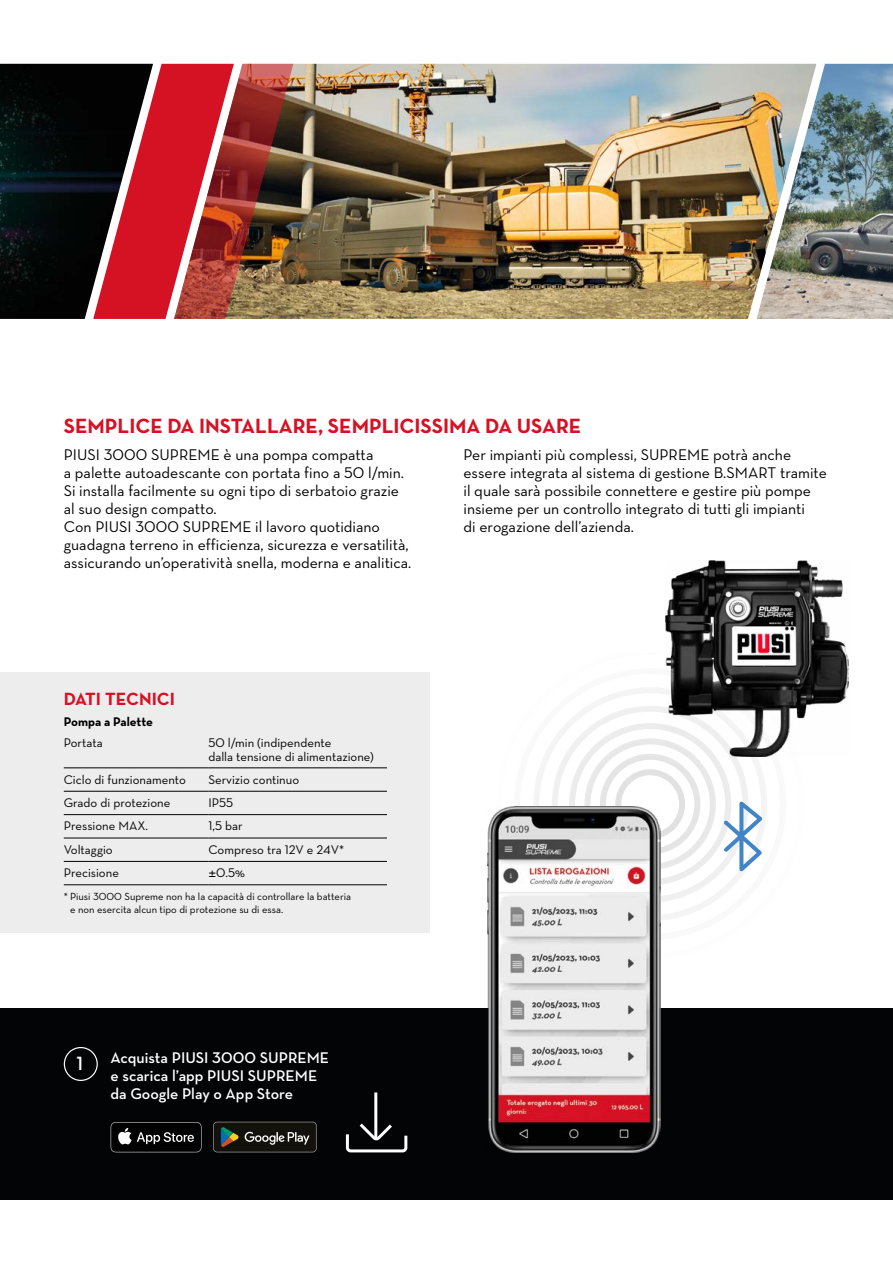
<style>
.page{position:relative;width:893px;height:1263px;background:#fff}
.page>*{position:absolute;margin:0;border:0;box-sizing:border-box;transform-origin:0 0}
.t1{font:700 21px "Neutraface Text";color:#d51224}
.t2{font:600 19.5px "Neutraface Text";color:#fff}
.t3{font:700 18px "Neutraface Text";color:#d51224}
.t4{font:15.75px/18px "Neutraface Text";color:#000}
.t5{font:600 15.75px/18px "Neutraface Text";color:#fff}
.t6{font:12.75px/14.2px "Neutraface Text";color:#000}
.t7{font:700 12.75px "Neutraface Text";letter-spacing:-.005em;color:#000}
.t8{font:10.5px/12.6px "Neutraface Text";color:#000}
</style>
<div class="page">
<div style="left:0;top:672px;width:429px;height:261px;background:#ededed"></div>
<img style="left:293px;top:64px;width:464px;height:255px">
<img style="left:757px;top:64px;width:136px;height:255px">
<div style="left:0;top:1008px;width:893px;height:191px;background:#030405"></div>
<div style="left:615px;top:769px;width:70px;height:70px;border:6px solid #dadada;border-radius:50%"></div>
<div style="left:600px;top:754px;width:100px;height:100px;border:6px solid #dadada;border-radius:50%"></div>
<div style="left:584px;top:738px;width:132px;height:132px;border:6px solid #dadada;border-radius:50%"></div>
<div style="left:569px;top:723px;width:162px;height:162px;border:6px solid #dadada;border-radius:50%"></div>
<svg style="left:216px;top:1121px;width:98px;height:32px"></svg>
<svg style="left:213px;top:1122px;width:104px;height:30px"></svg>
<svg style="left:111px;top:1122px;width:91px;height:30px"></svg>
<img style="left:0;top:64px;width:93px;height:255px">
<img style="left:93px;top:64px;width:200px;height:255px">
<svg style="left:720px;top:795px;width:45px;height:83px"></svg>
<img style="left:488px;top:806px;width:173px;height:346px">
<img style="left:665px;top:560px;width:183px;height:196px">
<hr style="left:374px;top:1092px;width:3px;height:46px;background:#fff">
<svg style="left:346px;top:1120px;width:61px;height:32px"></svg>
<hr style="left:64px;top:767px;width:144px;height:1px;background:#000">
<hr style="left:208px;top:767px;width:179px;height:1px;background:#000">
<hr style="left:64px;top:791px;width:144px;height:1px;background:#000">
<hr style="left:208px;top:791px;width:179px;height:1px;background:#000">
<hr style="left:64px;top:814px;width:144px;height:1px;background:#000">
<hr style="left:208px;top:814px;width:179px;height:1px;background:#000">
<hr style="left:64px;top:838px;width:144px;height:1px;background:#000">
<hr style="left:208px;top:838px;width:179px;height:1px;background:#000">
<hr style="left:64px;top:861px;width:144px;height:1px;background:#000">
<hr style="left:208px;top:861px;width:179px;height:1px;background:#000">
<hr style="left:64px;top:884px;width:144px;height:1px;background:#000">
<hr style="left:208px;top:884px;width:179px;height:1px;background:#000">
<div style="left:64px;top:1047px;width:34px;height:34px;border:1px solid #fff;border-radius:50%"></div>
<h1 class="t1" style="left:64px;top:412px;width:519px">SEMPLICE DA INSTALLARE, SEMPLICISSIMA DA USARE</h1>
<p class="t4" style="left:64px;top:445px;width:349px">PIUSI 3000 SUPREME è una pompa compatta<br>a palette autoadescante con portata fino a 50 l/min.<br>Si installa facilmente su ogni tipo di serbatoio grazie al suo design compatto.<br>Con PIUSI 3000 SUPREME il lavoro quotidiano guadagna terreno in efficienza, sicurezza e versatilità, assicurando un’operatività snella, moderna e analitica.</p>
<p class="t4" style="left:463px;top:445px;width:365px">Per impianti più complessi, SUPREME potrà anche essere integrata al sistema di gestione B.SMART tramite il quale sarà possibile connettere e gestire più pompe insieme per un controllo integrato di tutti gli impianti<br>di erogazione dell’azienda.</p>
<p class="t3" style="left:64px;top:687px;width:113px">DATI TECNICI</p>
<p class="t7" style="left:64px;top:713px;width:91px">Pompa a Palette</p>
<p class="t6" style="left:64px;top:735px;width:41px">Portata</p>
<p class="t6" style="left:208px;top:735px;width:167px">50 l/min (indipendente<br>dalla tensione di alimentazione)</p>
<p class="t6" style="left:64px;top:772px;width:124px">Ciclo di funzionamento</p>
<p class="t6" style="left:208px;top:772px;width:92px">Servizio continuo</p>
<p class="t6" style="left:64px;top:795px;width:108px">Grado di protezione</p>
<p class="t6" style="left:208px;top:795px;width:26px">IP55</p>
<p class="t6" style="left:64px;top:819px;width:86px">Pressione MAX.</p>
<p class="t6" style="left:208px;top:819px;width:36px">1,5 bar</p>
<p class="t6" style="left:64px;top:842px;width:50px">Voltaggio</p>
<p class="t6" style="left:208px;top:842px;width:137px">Compreso tra 12V e 24V*</p>
<p class="t6" style="left:64px;top:865px;width:57px">Precisione</p>
<p class="t6" style="left:208px;top:865px;width:38px">±0.5%</p>
<p class="t8" style="left:70px;top:890px;width:282px;text-indent:-6px">* Piusi 3000 Supreme non ha la capacità di controllare la batteria e non esercita alcun tipo di protezione su di essa.</p>
<p class="t2" style="left:77px;top:1051px;width:8px">1</p>
<p class="t5" style="left:111px;top:1048px;width:220px">Acquista PIUSI 3000 SUPREME e scarica l’app PIUSI SUPREME da Google Play o App Store</p>
</div>
